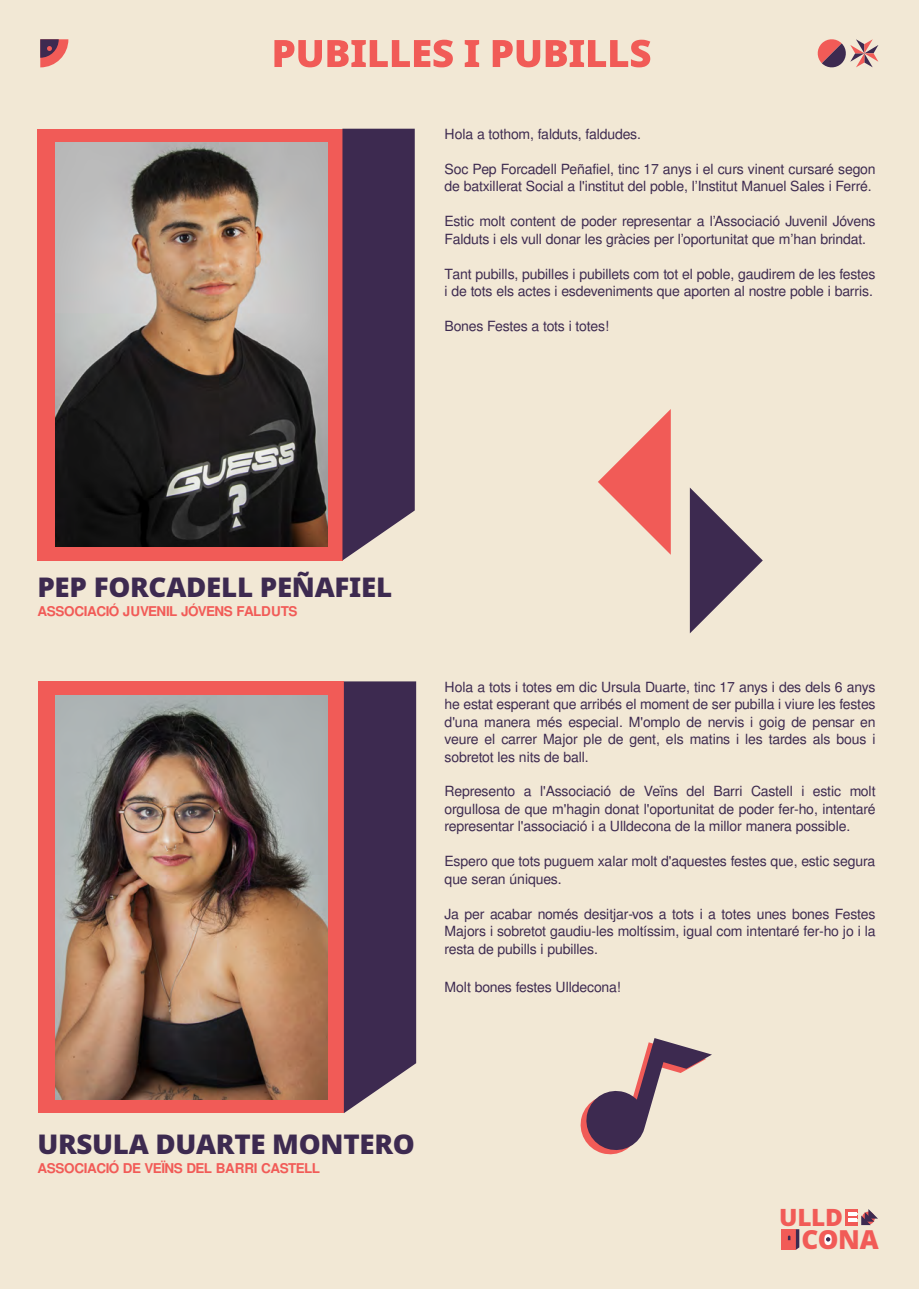
<style>
.page{position:relative;width:919px;height:1289px;background:#fff}
.page>*{position:absolute;margin:0;border:0;box-sizing:border-box;transform-origin:0 0}
.t1{font:900 27px "Noto Sans";letter-spacing:-.01em;color:#3d2a50}
.t2{font:900 26.1px "Noto Sans";color:#f15b57}
.t3{font:900 23.7px "Noto Sans";color:#f15b57}
.t4{font:13.95px/17.4px "Free Sans";letter-spacing:-.01em;color:#3d2a50}
.t5{font:700 13.5px "Free Sans";letter-spacing:-.035em;color:#f15b57}
</style>
<div class="page">
<div style="left:0;top:0;width:918px;height:1288px;background:#f2e8d5"></div>
<div style="left:39px;top:681px;width:305px;height:432px;background:#f15b57"></div>
<div style="left:344px;top:681px;width:72px;height:432px;background:#3d2a50"></div>
<div style="left:37px;top:129px;width:305px;height:431px;background:#f15b57"></div>
<svg style="left:342px;top:129px;width:73px;height:431px;background:#483557"></svg>
<img style="left:55px;top:142px;width:272px;height:404px">
<img style="left:55px;top:695px;width:272px;height:404px">
<svg style="left:274px;top:40px;width:179px;height:27px"></svg>
<svg style="left:464px;top:40px;width:15px;height:27px"></svg>
<svg style="left:492px;top:40px;width:158px;height:27px"></svg>
<svg style="left:817px;top:39px;width:61px;height:29px"></svg>
<svg style="left:40px;top:39px;width:28px;height:28px"></svg>
<div style="left:781px;top:1229px;width:14px;height:20px;background:#f15b57"></div>
<svg style="left:787px;top:1229px;width:12px;height:20px"></svg>
<div style="left:821px;top:1232px;width:13px;height:14px;background:#fff;border-radius:50%"></div>
<svg style="left:826px;top:1237px;width:4px;height:4px"></svg>
<svg style="left:845px;top:1209px;width:32px;height:16px"></svg>
<svg style="left:598px;top:410px;width:72px;height:144px"></svg>
<svg style="left:689px;top:488px;width:73px;height:145px"></svg>
<svg style="left:580px;top:1038px;width:132px;height:117px"></svg>
<p class="t4" style="left:444px;top:126px;width:198px">Hola a tothom, falduts, faldudes.</p>
<p class="t4" style="left:444px;top:161px;width:432px">Soc Pep Forcadell Peñafiel, tinc 17 anys i el curs vinent cursaré segon de batxillerat Social a l'institut del poble, l’Institut Manuel Sales i Ferré.</p>
<p class="t4" style="left:444px;top:213px;width:432px">Estic molt content de poder representar a l’Associació Juvenil Jóvens<br>Falduts i els vull donar les gràcies per l’oportunitat que m’han brindat.</p>
<p class="t4" style="left:444px;top:266px;width:432px">Tant pubills, pubilles i pubillets com tot el poble, gaudirem de les festes i de tots els actes i esdeveniments que aporten al nostre poble i barris.</p>
<p class="t4" style="left:444px;top:318px;width:166px">Bones Festes a tots i totes!</p>
<h1 class="t1" style="left:37px;top:566px;width:356px">PEP FORCADELL PEÑAFIEL</h1>
<p class="t5" style="left:37px;top:601px;width:261px">ASSOCIACIÓ JUVENIL JÓVENS FALDUTS</p>
<p class="t4" style="left:444px;top:679px;width:432px;text-align:justify">Hola a tots i totes em dic Ursula Duarte, tinc 17 anys i des dels 6 anys he estat esperant que arribés el moment de ser pubilla i viure les festes d'una manera més especial. M'omplo de nervis i goig de pensar en veure el carrer Major ple de gent, els matins i les tardes als bous i sobretot les nits de ball.</p>
<p class="t4" style="left:444px;top:783px;width:432px;text-align:justify">Represento a l'Associació de Veïns del Barri Castell i estic molt orgullosa de que m'hagin donat l'oportunitat de poder fer-ho, intentaré representar l'associació i a Ulldecona de la millor manera possible.</p>
<p class="t4" style="left:444px;top:853px;width:432px">Espero que tots puguem xalar molt d'aquestes festes que, estic segura que seran úniques.</p>
<p class="t4" style="left:444px;top:905px;width:432px;text-align:justify">Ja per acabar només desitjar-vos a tots i a totes unes bones Festes Majors i sobretot gaudiu-les moltíssim, igual com intentaré fer-ho jo i la resta de pubills i pubilles.</p>
<p class="t4" style="left:444px;top:979px;width:178px">Molt bones festes Ulldecona!</p>
<h1 class="t1" style="left:37px;top:1123px;width:379px">URSULA DUARTE MONTERO</h1>
<p class="t5" style="left:37px;top:1158px;width:284px">ASSOCIACIÓ DE VEÏNS DEL BARRI CASTELL</p>
<h3 class="t3" style="left:779px;top:1199px;width:65px">ULLD</h3>
<h2 class="t2" style="left:801px;top:1219px;width:79px">CONA</h2>
</div>
